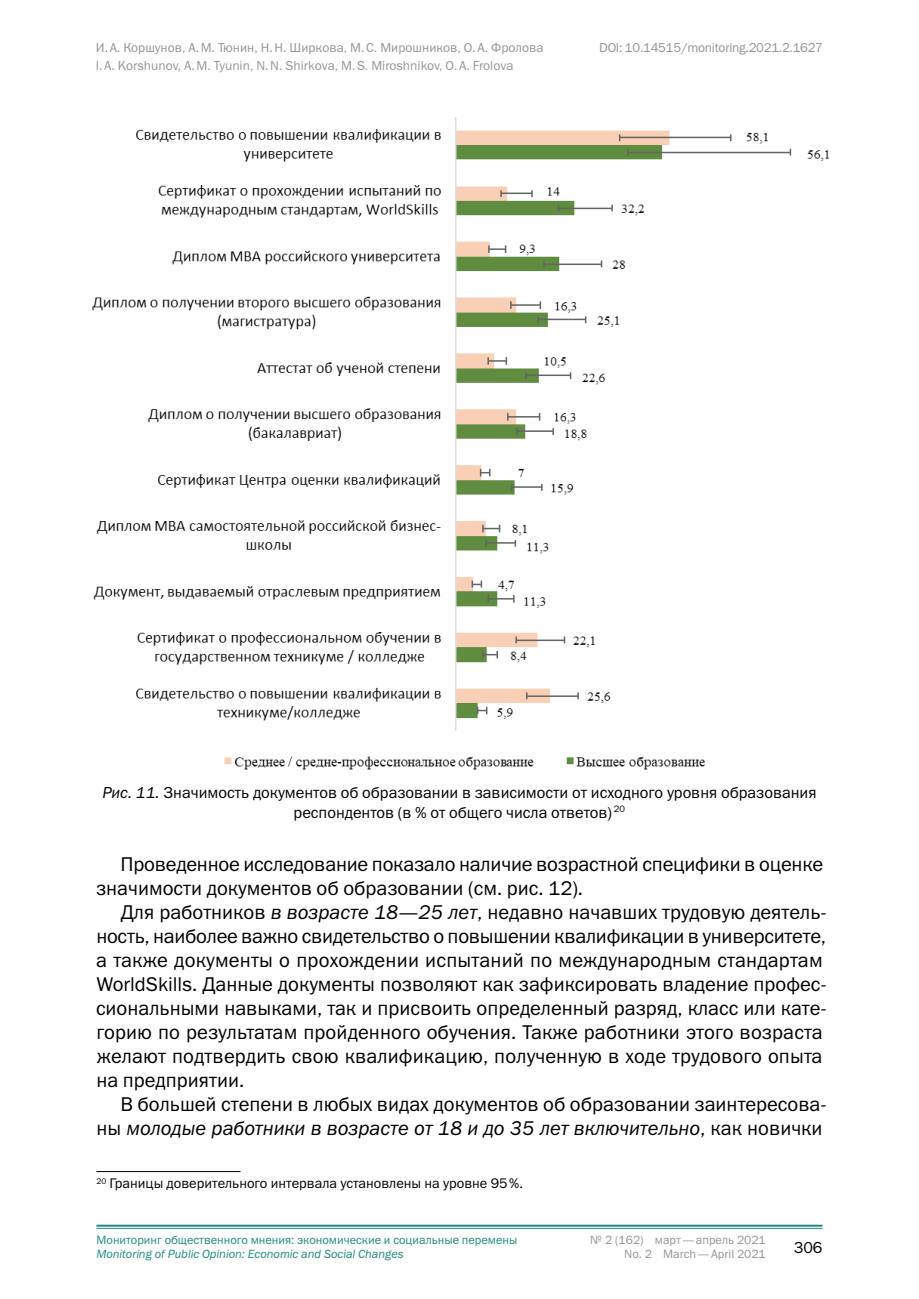
<style>
.page{position:relative;width:919px;height:1299px;background:#fff}
.page>*{position:absolute;margin:0;border:0;box-sizing:border-box;transform-origin:0 0}
.t1{font:20px/24px "Franklin Gothic ITC";color:#000}
.t2{font:16px/19.2px "Franklin Gothic ITC";color:#000;text-align:center}
.t3{font:14px "Franklin Gothic ITC";color:#000}
.t4{font:13px "Franklin Gothic ITC";color:#959595}
.t5{font:13px "Franklin Gothic ITC";letter-spacing:-.02em;color:#959595}
.t6{font:12px "Franklin Gothic ITC";color:#208b7f}
.t7{font:italic 12px "Franklin Gothic ITC";color:#208b7f}
.t8{font:12px "Franklin Gothic ITC";color:#959595}
.s1{font-style:italic}
</style>
<div class="page">
<hr style="left:96px;top:1224px;width:726px;height:2px;background:#208b7f">
<hr style="left:96px;top:1227px;width:726px;height:1px;background:#208b7f">
<img style="left:92px;top:117px;width:737px;height:653px">
<hr style="left:96px;top:1170px;width:144px;height:1px;background:#000">
<p class="t4" style="left:96px;top:39px;width:449px">И.А. Коршунов, А.М. Тюнин, Н.Н. Ширкова, М.С. Мирошников, О.А. Фролова</p>
<p class="t5" style="left:599px;top:39px;width:225px">DOI: 10.14515/monitoring.2021.2.1627</p>
<p class="t4" style="left:96px;top:57px;width:419px">I.A. Korshunov, A.M. Tyunin, N.N. Shirkova, M.S. Miroshnikov, O.A. Frolova</p>
<p class="t2" style="left:102px;top:783px;width:715px"><span class="s1">Рис. 11.</span> Значимость документов об образовании в зависимости от исходного уровня образования респондентов (в % от общего числа ответов) <sup>20</sup></p>
<p class="t1" style="left:96px;top:851px;width:728px;text-indent:24px">Проведенное исследование показало наличие возрастной специфики в оценке значимости документов об образовании (см. рис. 12).</p>
<p class="t1" style="left:96px;top:899px;width:732px;text-indent:25px">Для работников <span class="s1">в возрасте 18—25 лет</span>, недавно начавших трудовую деятель&shy;ность, наиболее важно свидетельство о повышении квалификации в университете, а также документы о прохождении испытаний по международным стандартам WorldSkills. Данные документы позволяют как зафиксировать владение профес&shy;сиональными навыками, так и присвоить определенный разряд, класс или кате&shy;горию по результатам пройденного обучения. Также работники этого возраста желают подтвердить свою квалификацию, полученную в ходе трудового опыта на предприятии.</p>
<p class="t1" style="left:96px;top:1091px;width:731px;text-align:right">В большей степени в любых видах документов об образовании заинтересова&shy;ны <span class="s1">молодые работники в возрасте от 18 и до 35 лет включительно</span>, как новички</p>
<p class="t3" style="left:96px;top:1174px;width:428px"><sup>20</sup> Границы доверительного интервала установлены на уровне 95%.</p>
<p class="t6" style="left:96px;top:1232px;width:422px">Мониторинг общественного мнения: экономические и социальные перемены</p>
<p class="t8" style="left:590px;top:1232px;width:177px">№ 2 (162) март—апрель 2021</p>
<p class="t7" style="left:96px;top:1247px;width:309px">Monitoring of Public Opinion: Economic and Social Changes</p>
<p class="t8" style="left:624px;top:1246px;width:143px">No. 2 March—April 2021</p>
<p class="t2" style="left:793px;top:1237px;width:30px">306</p>
</div>
